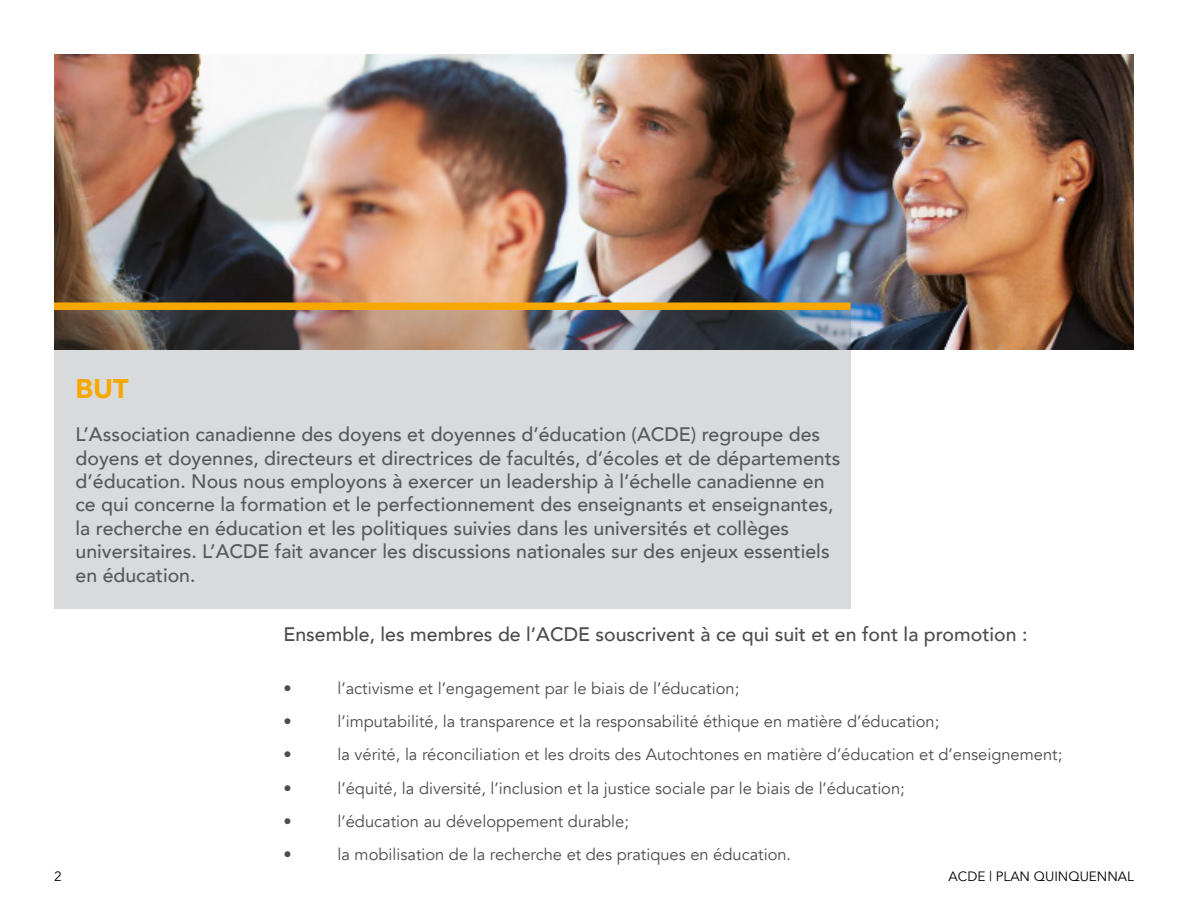
<style>
.page{position:relative;width:1188px;height:918px;background:#fff}
.page>*{position:absolute;margin:0;border:0;box-sizing:border-box;transform-origin:0 0}
.Heading_1{font:900 27px "Avenir";color:#f6a800}
.Heading_2{font:500 19.5px/23.4px "Avenir";color:#57585a}
.Heading_2-2{font:500 19.5px "Avenir";color:#4b4c4d}
.Body_text{font:16.5px "Avenir";color:#4b4c4d}
.t1{font:13.5px "Avenir";color:#000}
</style>
<div class="page">
<img style="left:54px;top:54px;width:1080px;height:296px">
<svg style="left:54px;top:310px;width:796px;height:299px;fill:#d9dadc"></svg>
<div style="left:54px;top:302px;width:796px;height:8px;background:#f6a800"></div>
<p class="Heading_1" style="left:76px;top:365px;width:55px">BUT</p>
<p class="Heading_2" style="left:76px;top:422px;width:767px">L’Association canadienne des doyens et doyennes d’éducation (ACDE) regroupe des doyens et doyennes, directeurs et directrices de facultés, d’écoles et de départements d’éducation. Nous nous employons à exercer un leadership à l’échelle canadienne en ce qui concerne la formation et le perfectionnement des enseignants et enseignantes, la recherche en éducation et les politiques suivies dans les universités et collèges universitaires. L’ACDE fait avancer les discussions nationales sur des enjeux essentiels en éducation.</p>
<p class="Heading_2-2" style="left:284px;top:617px;width:746px">Ensemble, les membres de l’ACDE souscrivent à ce qui suit et en font la promotion :</p>
<p class="Body_text" style="left:284px;top:678px;width:10px">•</p>
<p class="Body_text" style="left:338px;top:678px;width:403px">l’activisme et l’engagement par le biais de l’éducation;</p>
<p class="Body_text" style="left:284px;top:711px;width:10px">•</p>
<p class="Body_text" style="left:338px;top:711px;width:603px">l’imputabilité, la transparence et la responsabilité éthique en matière d’éducation;</p>
<p class="Body_text" style="left:284px;top:745px;width:10px">•</p>
<p class="Body_text" style="left:338px;top:745px;width:726px">la vérité, la réconciliation et les droits des Autochtones en matière d’éducation et d’enseignement;</p>
<p class="Body_text" style="left:284px;top:778px;width:10px">•</p>
<p class="Body_text" style="left:338px;top:778px;width:569px">l’équité, la diversité, l’inclusion et la justice sociale par le biais de l’éducation;</p>
<p class="Body_text" style="left:284px;top:811px;width:10px">•</p>
<p class="Body_text" style="left:338px;top:811px;width:293px">l’éducation au développement durable;</p>
<p class="Body_text" style="left:284px;top:845px;width:10px">•</p>
<p class="Body_text" style="left:338px;top:845px;width:455px">la mobilisation de la recherche et des pratiques en éducation.</p>
<p class="t1" style="left:54px;top:868px;width:9px">2</p>
<p class="t1" style="left:949px;top:868px;width:187px">ACDE | PLAN QUINQUENNAL</p>
</div>
